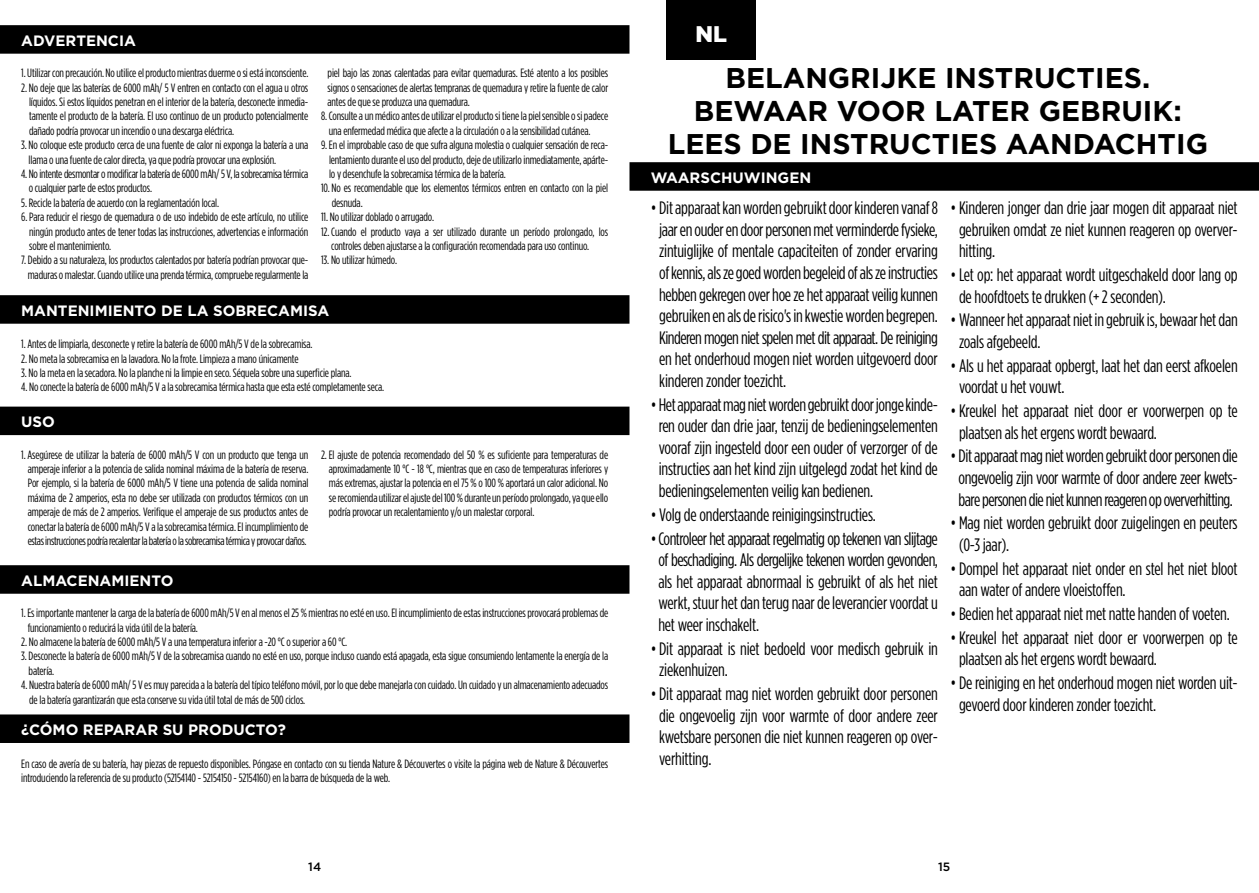
<style>
.page{position:relative;width:1259px;height:893px;background:#fff}
.page>*{position:absolute;margin:0;border:0;box-sizing:border-box;transform-origin:0 0}
.t1{font:700 28.5px/33px "Gotham";color:#000;text-align:center}
.t2{font:900 22.5px "Gotham";color:#fff}
.t3{font:18px/21.6px "Gotham Condensed";letter-spacing:-.01em;color:#000}
.t4{font:700 15px "Gotham";color:#fff}
.t5{font:12px/14.4px "Gotham Condensed";letter-spacing:-.01em;color:#000}
.t6{font:500 12px "Gotham";color:#000}
</style>
<div class="page">
<div style="left:666px;top:0;width:90px;height:60px;background:#000"></div>
<div style="left:629px;top:162px;width:630px;height:29px;background:#000"></div>
<div style="left:0;top:25px;width:629px;height:29px;background:#000"></div>
<div style="left:0;top:295px;width:629px;height:29px;background:#000"></div>
<div style="left:0;top:407px;width:629px;height:28px;background:#000"></div>
<div style="left:0;top:565px;width:629px;height:29px;background:#000"></div>
<div style="left:0;top:714px;width:629px;height:29px;background:#000"></div>
<p class="t4" style="left:21px;top:31px;width:116px">ADVERTENCIA</p>
<p class="t5" style="left:21px;top:66px;width:289px">1. Utilizar con precaución. No utilice el producto mientras duerme o si está inconsciente.</p>
<p class="t5" style="left:29px;top:80px;width:281px;text-align:justify;text-indent:-8px">2. No deje que las baterías de 6000 mAh/ 5 V entren en contacto con el agua u otros líquidos. Si estos líquidos penetran en el interior de la batería, desconecte inmedia&shy;tamente el producto de la batería. El uso continuo de un producto potencialmente dañado podría provocar un incendio o una descarga eléctrica.</p>
<p class="t5" style="left:29px;top:138px;width:281px;text-indent:-7px">3. No coloque este producto cerca de una fuente de calor ni exponga la batería a una llama o una fuente de calor directa, ya que podría provocar una explosión.</p>
<p class="t5" style="left:29px;top:166px;width:281px;text-indent:-8px">4. No intente desmontar o modificar la batería de 6000 mAh/ 5 V, la sobrecamisa térmica o cualquier parte de estos productos.</p>
<p class="t5" style="left:21px;top:195px;width:199px">5. Recicle la batería de acuerdo con la reglamentación local.</p>
<p class="t5" style="left:29px;top:210px;width:281px;text-align:justify;text-indent:-8px">6. Para reducir el riesgo de quemadura o de uso indebido de este artículo, no utilice ningún producto antes de tener todas las instrucciones, advertencias e información sobre el mantenimiento.</p>
<p class="t5" style="left:21px;top:253px;width:289px;text-align:center">7. Debido a su naturaleza, los productos calentados por batería podrían provocar que&shy;maduras o malestar. Cuando utilice una prenda térmica, compruebe regularmente la</p>
<p class="t5" style="left:327px;top:66px;width:282px;text-align:justify">piel bajo las zonas calentadas para evitar quemaduras. Esté atento a los posibles signos o sensaciones de alertas tempranas de quemadura y retire la fuente de calor antes de que se produzca una quemadura.</p>
<p class="t5" style="left:329px;top:109px;width:281px;text-indent:-8px">8. Consulte a un médico antes de utilizar el producto si tiene la piel sensible o si padece una enfermedad médica que afecte a la circulación o a la sensibilidad cutánea.</p>
<p class="t5" style="left:329px;top:138px;width:281px;text-align:justify;text-indent:-8px">9. En el improbable caso de que sufra alguna molestia o cualquier sensación de reca&shy;lentamiento durante el uso del producto, deje de utilizarlo inmediatamente, apárte&shy;lo y desenchufe la sobrecamisa térmica de la batería.</p>
<p class="t5" style="left:332px;top:181px;width:278px;text-indent:-11px">10. No es recomendable que los elementos térmicos entren en contacto con la piel desnuda.</p>
<p class="t5" style="left:321px;top:210px;width:115px">11. No utilizar doblado o arrugado.</p>
<p class="t5" style="left:331px;top:224px;width:278px;text-indent:-10px">12. Cuando el producto vaya a ser utilizado durante un período prolongado, los controles deben ajustarse a la configuración recomendada para uso continuo.</p>
<p class="t5" style="left:321px;top:253px;width:77px">13. No utilizar húmedo.</p>
<p class="t4" style="left:21px;top:301px;width:310px">MANTENIMIENTO DE LA SOBRECAMISA</p>
<p class="t5" style="left:21px;top:337px;width:293px">1. Antes de limpiarla, desconecte y retire la batería de 6000 mAh/5 V de la sobrecamisa.</p>
<p class="t5" style="left:21px;top:351px;width:279px">2. No meta la sobrecamisa en la lavadora. No la frote. Limpieza a mano únicamente</p>
<p class="t5" style="left:21px;top:365px;width:332px">3. No la meta en la secadora. No la planche ni la limpie en seco. Séquela sobre una superficie plana.</p>
<p class="t5" style="left:21px;top:380px;width:364px">4. No conecte la batería de 6000 mAh/5 V a la sobrecamisa térmica hasta que esta esté completamente seca.</p>
<p class="t4" style="left:21px;top:412px;width:35px">USO</p>
<p class="t5" style="left:21px;top:447px;width:289px;text-align:center">1. Asegúrese de utilizar la batería de 6000 mAh/5 V con un producto que tenga un amperaje inferior a la potencia de salida nominal máxima de la batería de reserva.<br>Por ejemplo, si la batería de 6000 mAh/5 V tiene una potencia de salida nominal máxima de 2 amperios, esta no debe ser utilizada con productos térmicos con un amperaje de más de 2 amperios. Verifique el amperaje de sus productos antes de conectar la batería de 6000 mAh/5 V a la sobrecamisa térmica. El incumplimiento de estas instrucciones podría recalentar la batería o la sobrecamisa térmica y provocar daños.</p>
<p class="t5" style="left:329px;top:447px;width:281px;text-align:justify;text-indent:-8px">2. El ajuste de potencia recomendado del 50 % es suficiente para temperaturas de aproximadamente 10 °C - 18 °C, mientras que en caso de temperaturas inferiores y más extremas, ajustar la potencia en el 75 % o 100 % aportará un calor adicional. No se recomienda utilizar el ajuste del 100 % durante un período prolongado, ya que ello podría provocar un recalentamiento y/o un malestar corporal.</p>
<p class="t4" style="left:21px;top:571px;width:154px">ALMACENAMIENTO</p>
<p class="t5" style="left:28px;top:606px;width:582px;text-indent:-6px">1. Es importante mantener la carga de la batería de 6000 mAh/5 V en al menos el 25 % mientras no esté en uso. El incumplimiento de estas instrucciones provocará problemas de funcionamiento o reducirá la vida útil de la batería.</p>
<p class="t5" style="left:21px;top:634px;width:327px">2. No almacene la batería de 6000 mAh/5 V a una temperatura inferior a -20 °C o superior a 60 °C.</p>
<p class="t5" style="left:29px;top:649px;width:581px;text-indent:-7px">3. Desconecte la batería de 6000 mAh/5 V de la sobrecamisa cuando no esté en uso, porque incluso cuando está apagada, esta sigue consumiendo lentamente la energía de la batería.</p>
<p class="t5" style="left:29px;top:678px;width:580px;text-indent:-8px">4. Nuestra batería de 6000 mAh/ 5 V es muy parecida a la batería del típico teléfono móvil, por lo que debe manejarla con cuidado. Un cuidado y un almacenamiento adecuados de la batería garantizarán que esta conserve su vida útil total de más de 500 ciclos.</p>
<p class="t4" style="left:21px;top:720px;width:266px">¿CÓMO REPARAR SU PRODUCTO?</p>
<p class="t5" style="left:21px;top:756px;width:588px">En caso de avería de su batería, hay piezas de repuesto disponibles. Póngase en contacto con su tienda Nature &amp; Découvertes o visite la página web de Nature &amp; Découvertes introduciendo la referencia de su producto (52154140 - 52154150 - 52154160) en la barra de búsqueda de la web.</p>
<h2 class="t2" style="left:695px;top:21px;width:33px">NL</h2>
<h1 class="t1" style="left:667px;top:62px;width:542px">BELANGRIJKE INSTRUCTIES.<br>BEWAAR VOOR LATER GEBRUIK:<br>LEES DE INSTRUCTIES AANDACHTIG</h1>
<p class="t4" style="left:651px;top:168px;width:162px">WAARSCHUWINGEN</p>
<p class="t3" style="left:659px;top:197px;width:280px;text-align:justify;text-indent:-8px">• Dit apparaat kan worden gebruikt door kinderen vanaf 8 jaar en ouder en door personen met verminderde fysieke, zintuiglijke of mentale capaciteiten of zonder ervaring of kennis, als ze goed worden begeleid of als ze instructies hebben gekregen over hoe ze het apparaat veilig kunnen gebruiken en als de risico's in kwestie worden begrepen.<br>Kinderen mogen niet spelen met dit apparaat. De reiniging en het onderhoud mogen niet worden uitgevoerd door kinderen zonder toezicht.</p>
<p class="t3" style="left:659px;top:393px;width:281px;text-align:justify;text-indent:-8px">• Het apparaat mag niet worden gebruikt door jonge kinde&shy;ren ouder dan drie jaar, tenzij de bedieningselementen vooraf zijn ingesteld door een ouder of verzorger of de instructies aan het kind zijn uitgelegd zodat het kind de bedieningselementen veilig kan bedienen.</p>
<h3 class="t3" style="left:651px;top:504px;width:227px">• Volg de onderstaande reinigingsinstructies.</h3>
<p class="t3" style="left:658px;top:527px;width:281px;text-align:justify;text-indent:-8px">• Controleer het apparaat regelmatig op tekenen van slijtage of beschadiging. Als dergelijke tekenen worden gevonden, als het apparaat abnormaal is gebruikt of als het niet werkt, stuur het dan terug naar de leverancier voordat u het weer inschakelt.</p>
<h3 class="t3" style="left:659px;top:637px;width:280px;text-indent:-8px">• Dit apparaat is niet bedoeld voor medisch gebruik in ziekenhuizen.</h3>
<h3 class="t3" style="left:659px;top:683px;width:280px;text-align:justify;text-indent:-8px">• Dit apparaat mag niet worden gebruikt door personen die ongevoelig zijn voor warmte of door andere zeer kwetsbare personen die niet kunnen reageren op over&shy;verhitting.</h3>
<h3 class="t3" style="left:959px;top:197px;width:280px;text-align:justify;text-indent:-8px">• Kinderen jonger dan drie jaar mogen dit apparaat niet gebruiken omdat ze niet kunnen reageren op overver&shy;hitting.</h3>
<h3 class="t3" style="left:959px;top:264px;width:280px;text-indent:-8px">• Let op: het apparaat wordt uitgeschakeld door lang op de hoofdtoets te drukken (+ 2 seconden).</h3>
<h3 class="t3" style="left:959px;top:309px;width:280px;text-indent:-8px">• Wanneer het apparaat niet in gebruik is, bewaar het dan zoals afgebeeld.</h3>
<h3 class="t3" style="left:959px;top:354px;width:280px;text-indent:-8px">• Als u het apparaat opbergt, laat het dan eerst afkoelen voordat u het vouwt.</h3>
<h3 class="t3" style="left:959px;top:400px;width:280px;text-indent:-8px">• Kreukel het apparaat niet door er voorwerpen op te plaatsen als het ergens wordt bewaard.</h3>
<h3 class="t3" style="left:950px;top:445px;width:289px;text-align:center">• Dit apparaat mag niet worden gebruikt door personen die ongevoelig zijn voor warmte of door andere zeer kwets&shy;bare personen die niet kunnen reageren op oververhitting.</h3>
<h3 class="t3" style="left:959px;top:512px;width:280px;text-indent:-8px">• Mag niet worden gebruikt door zuigelingen en peuters (0-3 jaar).</h3>
<h3 class="t3" style="left:959px;top:557px;width:280px;text-indent:-8px">• Dompel het apparaat niet onder en stel het niet bloot aan water of andere vloeistoffen.</h3>
<h3 class="t3" style="left:950px;top:603px;width:281px">• Bedien het apparaat niet met natte handen of voeten.</h3>
<h3 class="t3" style="left:959px;top:626px;width:280px;text-indent:-8px">• Kreukel het apparaat niet door er voorwerpen op te plaatsen als het ergens wordt bewaard.</h3>
<h3 class="t3" style="left:959px;top:672px;width:280px;text-indent:-8px">• De reiniging en het onderhoud mogen niet worden uit&shy;gevoerd door kinderen zonder toezicht.</h3>
<p class="t6" style="left:308px;top:859px;width:14px">14</p>
<p class="t6" style="left:938px;top:859px;width:14px">15</p>
</div>
